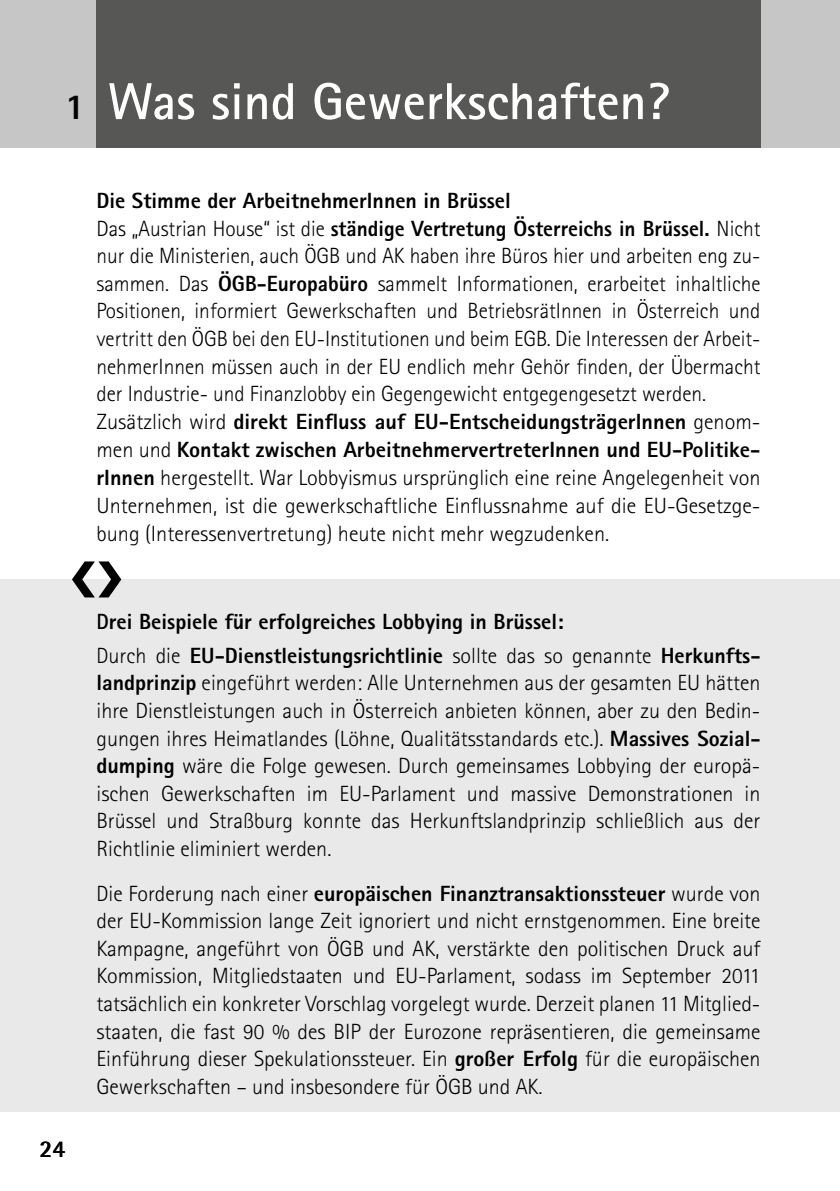
<style>
.page{position:relative;width:840px;height:1191px;background:#fff}
.page>*{position:absolute;margin:0;border:0;box-sizing:border-box;transform-origin:0 0}
.t1{font:700 52px "Rotis Sans Serif Std";color:#fff}
.t2{font:700 24px "Rotis Semi Sans Std";color:#000}
.t3{font:300 22px/27.8px "Rotis Sans Serif Std";color:#000}
.t4{font:300 22px/27.6px "Rotis Sans Serif Std";color:#000;text-align:justify;scale:.95 1}
.t5{font:800 22px/33.2px "Rotis Sans Serif Std";color:#000}
.s1{font-weight:800;font-size:36px;color:#000}
.s2{font-weight:800}
.s3{font-weight:700}
.s4{font-weight:300}
</style>
<div class="page">
<hr style="left:839px;top:0;width:1px;height:147px;background:#c6c6c6">
<div style="left:0;top:0;width:839px;height:147px;background:#c6c6c6"></div>
<div style="left:96px;top:0;width:664px;height:147px;background:#575756"></div>
<div style="left:0;top:579px;width:839px;height:532px;background:#e9e9e9"></div>
<svg style="left:72px;top:561px;width:49px;height:36px"></svg>
<h1 class="t1" style="left:65px;top:69px;width:605px"><span class="s1">1</span> Was sind Gewerkschaften?</h1>
<p class="t3" style="left:96px;top:187px;width:665px"><span class="s2">Die Stimme der ArbeitnehmerInnen in Brüssel<br></span>Das „Austrian House“ ist die <span class="s2">ständige Vertretung Österreichs in Brüssel.</span> Nicht nur die Ministerien, auch ÖGB und AK haben ihre Büros hier und arbeiten eng zu&shy;sammen. Das <span class="s2">ÖGB-Europabüro</span> sammelt Informationen, erarbeitet inhaltliche Positionen, informiert Gewerkschaften und BetriebsrätInnen in Österreich und vertritt den ÖGB bei den EU-Institutionen und beim EGB. Die Interessen der Arbeit&shy;nehmerInnen müssen auch in der EU endlich mehr Gehör finden, der Übermacht der Industrie- und Finanzlobby ein Gegengewicht entgegengesetzt werden.<br>Zusätzlich wird <span class="s2">direkt Einfluss auf EU-EntscheidungsträgerInnen</span> genom&shy;men und <span class="s2">Kontakt zwischen ArbeitnehmervertreterInnen und EU-Politike&shy;rInnen</span> hergestellt. War Lobbyismus ursprünglich eine reine Angelegenheit von Unternehmen, ist die gewerkschaftliche Einflussnahme auf die EU-Gesetzge&shy;bung (Interessenvertretung) heute nicht mehr wegzudenken.</p>
<p class="t2" style="left:40px;top:1133px;width:27px">24</p>
<p class="t5" style="left:96px;top:605px;width:665px"><span class="s3">D</span>rei Beispiele für erfolgreiches Lobbying in Brüssel:<br><span class="s4">Durch die</span> EU-Dienstleistungsrichtlinie <span class="s4">sollte das so genannte</span> Herkunfts-</p>
<p class="t3" style="left:96px;top:669px;width:665px;text-align:justify"><span class="s2">landprinzip</span> eingeführt werden: Alle Unternehmen aus der gesamten EU hätten ihre Dienstleistungen auch in Österreich anbieten können, aber zu den Bedin&shy;gungen ihres Heimatlandes (Löhne, Qualitätsstandards etc.). <span class="s2">Massives Sozial&shy;dumping</span> wäre die Folge gewesen. Durch gemeinsames Lobbying der europä&shy;ischen Gewerkschaften im EU-Parlament und massive Demonstrationen in Brüssel und Straßburg konnte das Herkunftslandprinzip schließlich aus der Richtlinie eliminiert werden.</p>
<p class="t4" style="left:96px;top:879px;width:700px">Die Forderung nach einer <span class="s2">europäischen Finanztransaktionssteuer</span> wurde von der EU-Kommission lange Zeit ignoriert und nicht ernstgenommen. Eine breite Kampagne, angeführt von ÖGB und AK, verstärkte den politischen Druck auf Kommission, Mitgliedstaaten und EU-Parlament, sodass im September 2011 tatsächlich ein konkreter Vorschlag vorgelegt wurde. Derzeit planen 11 Mitglied&shy;staaten, die fast 90 % des BIP der Eurozone repräsentieren, die gemeinsame Einführung dieser Spekulationssteuer. Ein <span class="s2">großer Erfolg</span> für die europäischen Gewerkschaften – und insbesondere für ÖGB und AK.</p>
</div>
